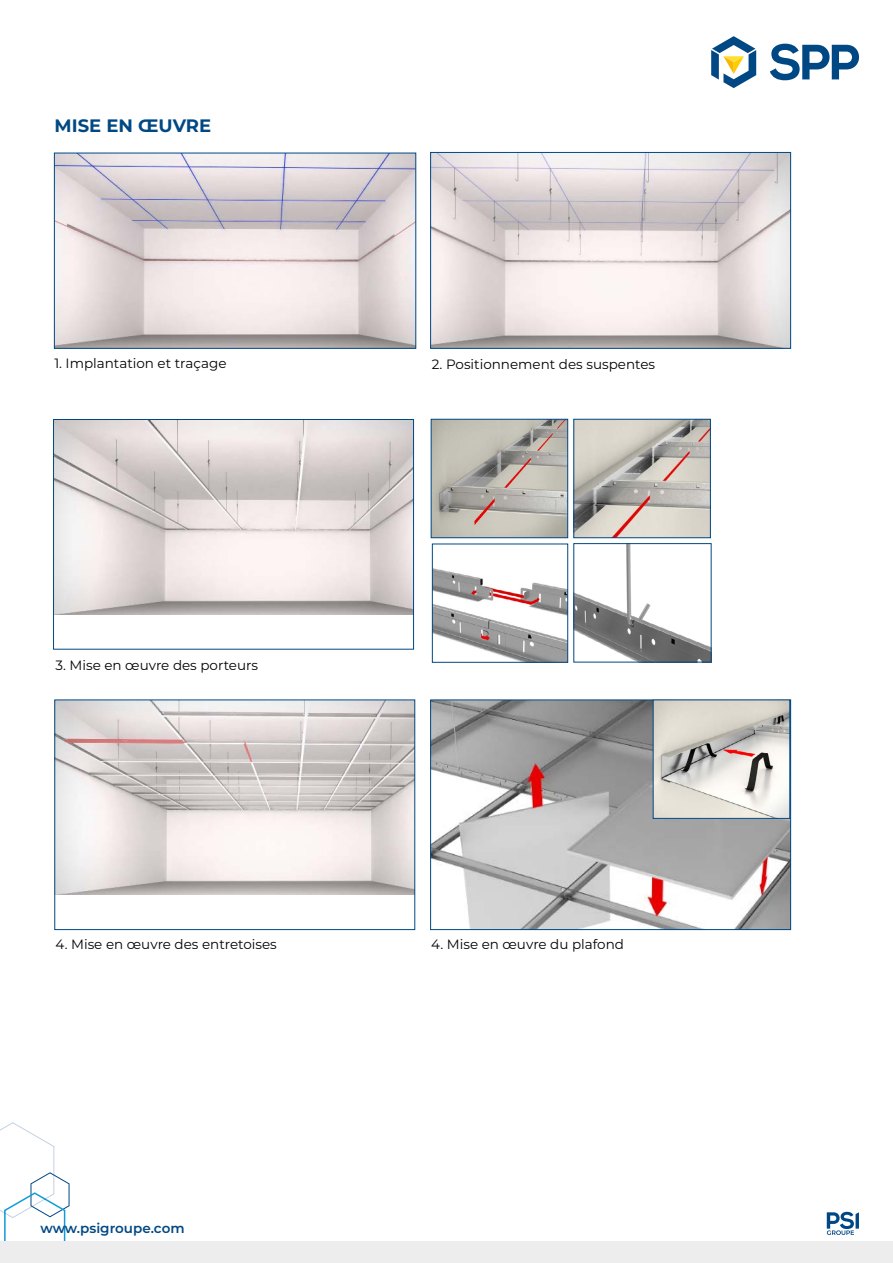
<style>
.page{position:relative;width:893px;height:1263px;background:#fff}
.page>*{position:absolute;margin:0;border:0;box-sizing:border-box;transform-origin:0 0}
.t1{font:700 18px "Montserrat";color:#004884}
.t2{font:13.5px "Montserrat";color:#020203}
.t3{font:600 13.5px "Montserrat";color:#004884}
.s1{color:#000}
</style>
<div class="page">
<svg style="left:770px;top:44px;width:89px;height:36px"></svg>
<svg style="left:711px;top:36px;width:45px;height:52px"></svg>
<svg style="left:827px;top:1212px;width:32px;height:23px"></svg>
<svg style="left:0;top:1122px;width:70px;height:141px"></svg>
<div style="left:0;top:1241px;width:893px;height:21px;background:#eeeded"></div>
<img style="left:433px;top:421px;width:133px;height:115px">
<div style="left:431px;top:419px;width:137px;height:119px;border:1px solid #004884"></div>
<img style="left:432px;top:154px;width:357px;height:193px">
<div style="left:430px;top:152px;width:361px;height:197px;border:1px solid #004884"></div>
<img style="left:55px;top:421px;width:357px;height:193px">
<div style="left:53px;top:419px;width:361px;height:230px;border:1px solid #004884"></div>
<img style="left:56px;top:155px;width:358px;height:192px">
<div style="left:54px;top:153px;width:362px;height:196px;border:1px solid #004884"></div>
<img style="left:575px;top:421px;width:134px;height:115px">
<div style="left:573px;top:419px;width:138px;height:119px;border:1px solid #004884"></div>
<img style="left:434px;top:568px;width:132px;height:93px">
<div style="left:432px;top:544px;width:136px;height:119px;border:1px solid #004884"></div>
<img style="left:575px;top:545px;width:134px;height:115px">
<div style="left:573px;top:543px;width:138px;height:119px;border:1px solid #004884"></div>
<img style="left:56px;top:701px;width:357px;height:194px">
<div style="left:54px;top:699px;width:361px;height:231px;border:1px solid #004884"></div>
<img style="left:432px;top:701px;width:357px;height:227px">
<div style="left:430px;top:699px;width:361px;height:231px;border:1px solid #004884"></div>
<img style="left:655px;top:701px;width:133px;height:116px">
<div style="left:653px;top:699px;width:137px;height:120px;border:1px solid #004884"></div>
<h1 class="t1" style="left:55px;top:113px;width:158px">MISE EN ŒUVRE</h1>
<p class="t2" style="left:54px;top:354px;width:174px">1. Implantation et traçage</p>
<p class="t2" style="left:56px;top:656px;width:204px">3. Mise en <span class="s1">œ</span>uvre des porteurs</p>
<p class="t2" style="left:56px;top:935px;width:223px">4. Mise en <span class="s1">œ</span>uvre des entretoises</p>
<p class="t3" style="left:40px;top:1218px;width:146px">www.psigroupe.com</p>
<p class="t2" style="left:432px;top:354px;width:225px">2. Positionnement des suspentes</p>
<p class="t2" style="left:431px;top:935px;width:194px">4. Mise en <span class="s1">œ</span>uvre du plafond</p>
</div>
